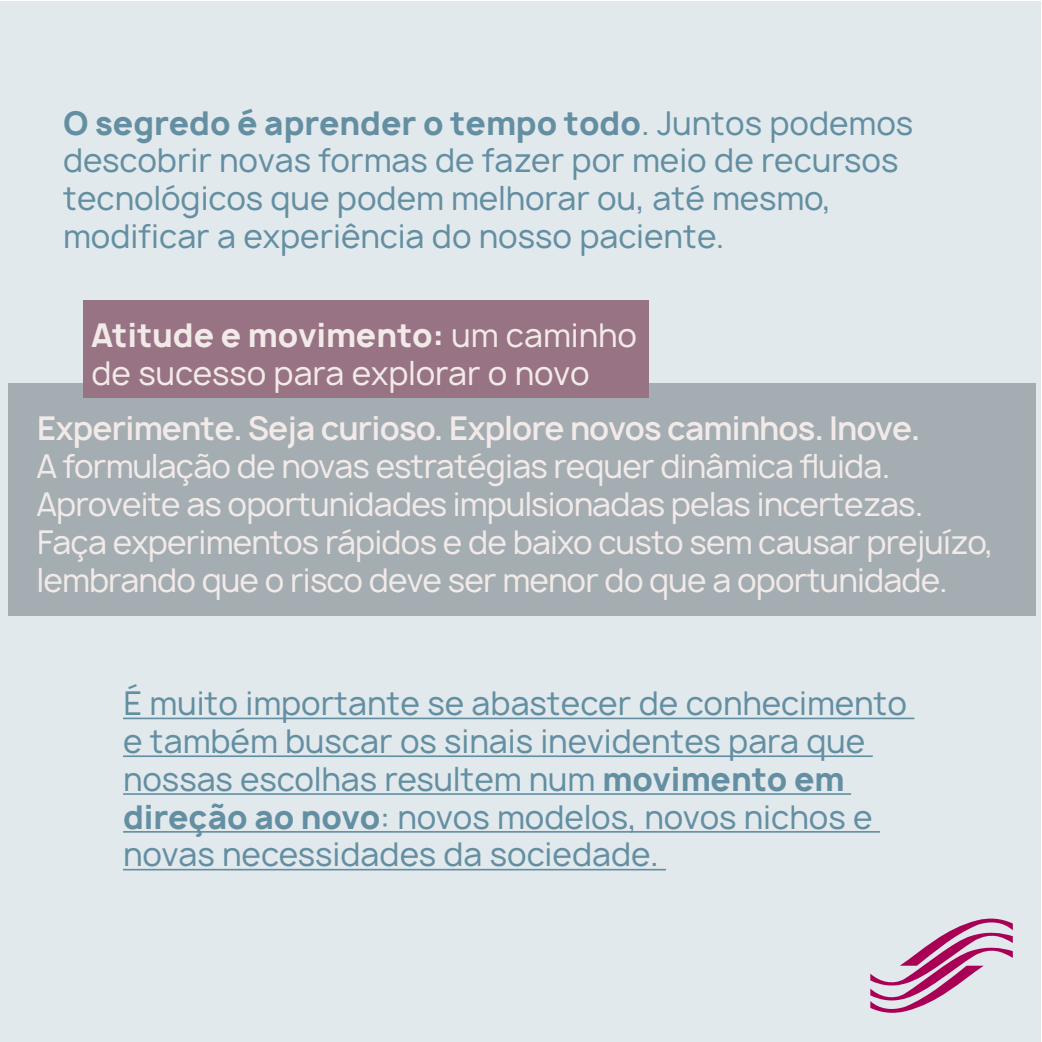
<style>
.page{position:relative;width:1042px;height:1042px;background:#fff}
.page>*{position:absolute;margin:0;border:0;box-sizing:border-box;transform-origin:0 0}
.t1{font:31.5px/37.8px "Manrope";color:#648fa2}
.t2{font:31.5px/37.8px "Manrope";letter-spacing:-.025em;color:#f2eae8}
.t3{font:31.5px/37.8px "Manrope";color:#f2eae8}
.t4{font:600 31.5px "Manrope";letter-spacing:-.025em;color:#f2eae8}
.s1{font-weight:700}
</style>
<div class="page">
<div style="left:1px;top:1px;width:1040px;height:1040px;background:#e1e9ec"></div>
<svg style="left:870px;top:918px;width:143px;height:95px"></svg>
<hr style="left:123px;top:717px;width:791px;height:2px;background:#648fa2">
<hr style="left:123px;top:755px;width:750px;height:2px;background:#648fa2">
<hr style="left:123px;top:793px;width:728px;height:2px;background:#648fa2">
<hr style="left:123px;top:831px;width:757px;height:1px;background:#648fa2">
<hr style="left:123px;top:869px;width:543px;height:1px;background:#648fa2">
<div style="left:8px;top:383px;width:1027px;height:232px;background:#a4adb1"></div>
<div style="left:83px;top:300px;width:565px;height:98px;background:#987384"></div>
<p class="t1" style="left:63px;top:104px;width:852px"><span class="s1">O segredo é aprender o tempo todo</span>. Juntos podemos descobrir novas formas de fazer por meio de recursos tecnológicos que podem melhorar ou, até mesmo, modificar a experiência do nosso paciente.</p>
<p class="t3" style="left:91px;top:316px;width:547px"><span class="s1">Atitude e movimento:</span> um caminho de sucesso para explorar o novo</p>
<p class="t4" style="left:37px;top:408px;width:885px">Experimente. Seja curioso. Explore novos caminhos. Inove.</p>
<p class="t2" style="left:37px;top:448px;width:958px">A formulação de novas estratégias requer dinâmica fluida.<br>Aproveite as oportunidades impulsionadas pelas incertezas.<br>Faça experimentos rápidos e de baixo custo sem causar prejuízo, lembrando que o risco deve ser menor do que a oportunidade.</p>
<p class="t1" style="left:123px;top:684px;width:785px">É muito importante se abastecer de conhecimento e também buscar os sinais inevidentes para que nossas escolhas resultem num <span class="s1">movimento em direção ao novo</span>: novos modelos, novos nichos e novas necessidades da sociedade.</p>
</div>
